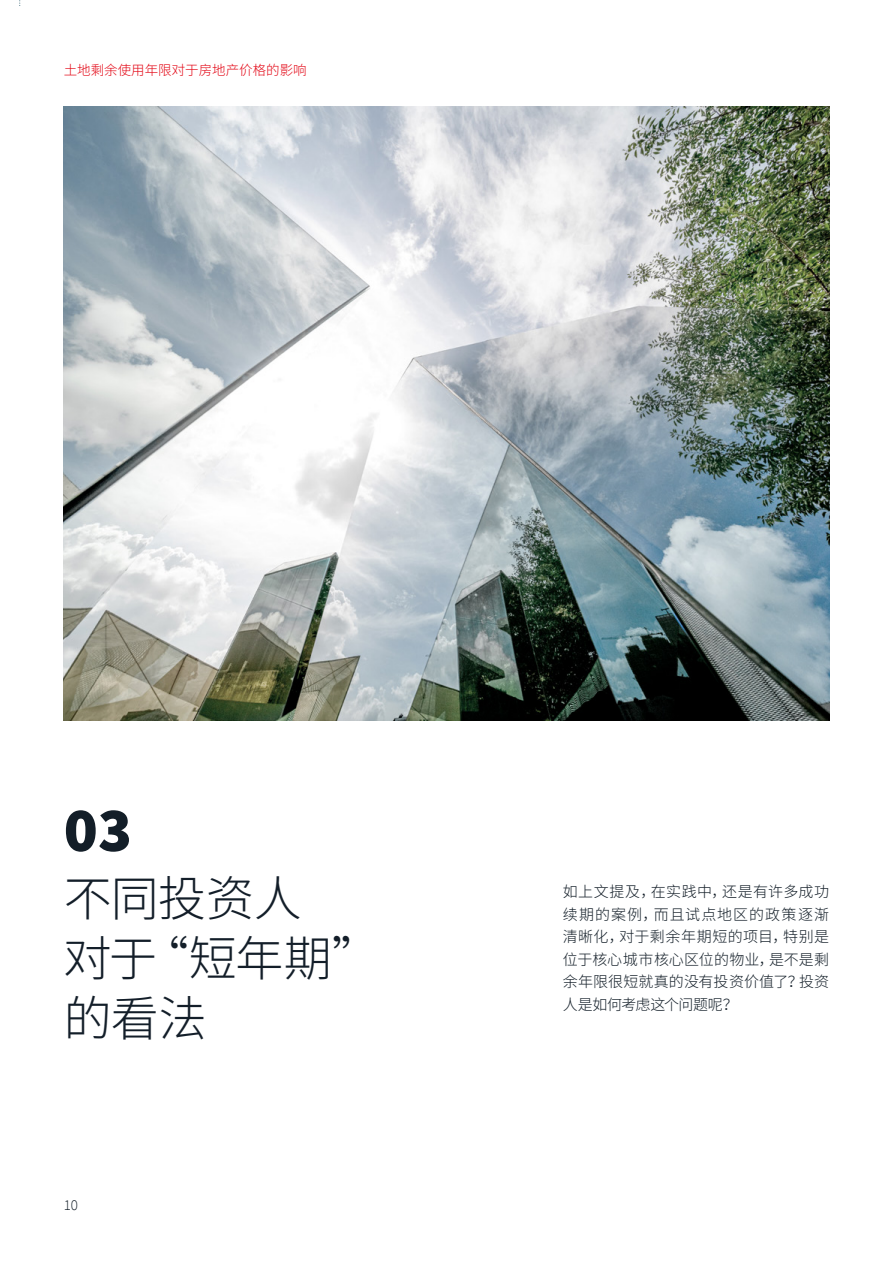
<style>
.page{position:relative;width:893px;height:1263px;background:#fff}
.page>*{position:absolute;margin:0;border:0;box-sizing:border-box;transform-origin:0 0}
.t1{font:900 63px "Source Sans Pro";color:#131e28}
.t2{font:300 48px/60px "Source Han Sans CN";letter-spacing:-.015em;color:#131e29}
.t3{font:300 15px/22.5px "Source Han Sans CN";letter-spacing:-.005em;color:#131e28;text-align:justify}
.t4{font:300 15px "Source Sans Pro";color:#131e28}
.t5{font:300 13.5px "Source Han Sans CN";color:#e30413}
</style>
<div class="page">
<img style="left:64px;top:106px;width:765px;height:614px">
<p class="t5" style="left:64px;top:62px;width:244px">土地剩余使用年限对于房地产价格的影响</p>
<h1 class="t1" style="left:64px;top:786px;width:70px">03</h1>
<h2 class="t2" style="left:64px;top:870px;width:317px">不同投资人<br>对于“短年期”的看法</h2>
<p class="t4" style="left:64px;top:1196px;width:16px">10</p>
<p class="t3" style="left:563px;top:881px;width:268px">如上文提及，在实践中，还是有许多成功续期的案例，而且试点地区的政策逐渐清晰化，对于剩余年期短的项目，特别是位于核心城市核心区位的物业，是不是剩余年限很短就真的没有投资价值了？投资人是如何考虑这个问题呢？</p>
</div>
